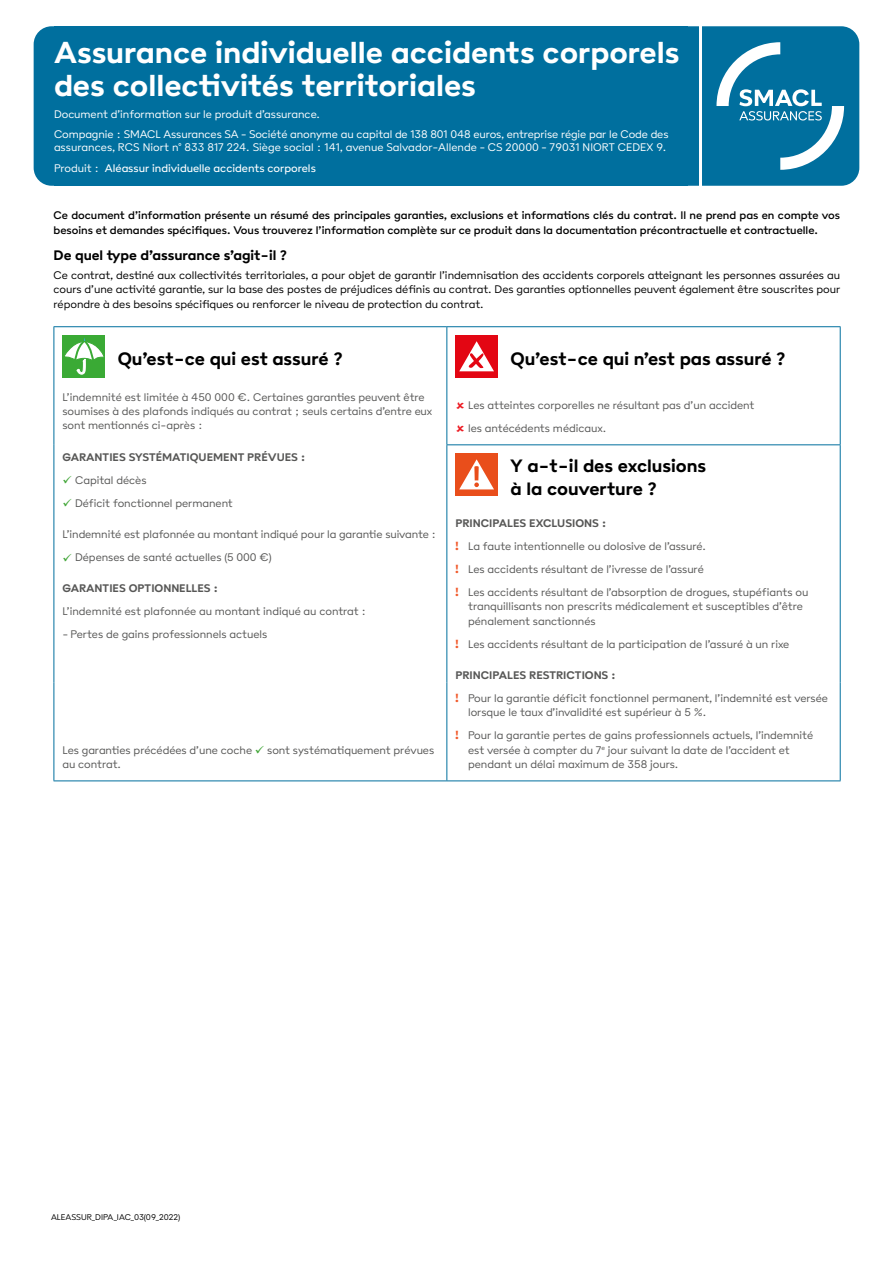
<style>
.page{position:relative;width:893px;height:1263px;background:#fff}
.page>*{position:absolute;margin:0;border:0;box-sizing:border-box;transform-origin:0 0}
.t1{font:700 33px/33px "Poligon";color:#fff}
.t2{font:700 19.5px/23.4px "Poligon";color:#000}
.t3{font:700 15px "Poligon";color:#000}
.t4{font:300 12px/23px "Poligon";color:#575756}
.t5{font:300 12px/14.4px "Poligon";color:#000;text-align:justify}
.t6{font:300 12px/19.8px "Poligon";letter-spacing:-.005em;color:#fff}
.t7{font:500 12px/14.4px "Poligon";color:#000}
.t8{font:700 12px "Poligon";color:#575756}
.t9{font:300 9px "Poligon";color:#000}
.s1{font-weight:400}
.s2{color:#3fa535}
.s3{font-weight:700}
.s4{font-weight:900;color:#f1592a}
</style>
<div class="page">
<div style="left:34px;top:26px;width:825px;height:160px;background:#006f9e;border-radius:18px"></div>
<hr style="left:54px;top:326px;width:393px;height:1px;background:#006f9e">
<hr style="left:54px;top:327px;width:1px;height:118px;background:#006f9e">
<hr style="left:447px;top:326px;width:394px;height:1px;background:#006f9e">
<hr style="left:446px;top:327px;width:1px;height:117px;background:#006f9e">
<hr style="left:840px;top:327px;width:1px;height:117px;background:#006f9e">
<hr style="left:54px;top:445px;width:1px;height:237px;background:#006f9e">
<hr style="left:446px;top:444px;width:395px;height:1px;background:#006f9e">
<hr style="left:446px;top:445px;width:1px;height:237px;background:#006f9e">
<hr style="left:840px;top:445px;width:1px;height:237px;background:#006f9e">
<hr style="left:54px;top:682px;width:1px;height:98px;background:#006f9e">
<hr style="left:446px;top:682px;width:1px;height:98px;background:#006f9e">
<hr style="left:840px;top:682px;width:1px;height:98px;background:#006f9e">
<hr style="left:54px;top:780px;width:393px;height:1px;background:#006f9e">
<hr style="left:447px;top:780px;width:394px;height:1px;background:#006f9e">
<div style="left:63px;top:335px;width:42px;height:43px;background:#3aaa35"></div>
<svg style="left:65px;top:337px;width:39px;height:37px"></svg>
<div style="left:455px;top:335px;width:43px;height:43px;background:#e30613"></div>
<svg style="left:459px;top:341px;width:35px;height:30px"></svg>
<div style="left:455px;top:453px;width:43px;height:43px;background:#e94e1b"></div>
<svg style="left:459px;top:459px;width:35px;height:30px"></svg>
<hr style="left:699px;top:26px;width:3px;height:160px;background:#fff">
<svg style="left:716px;top:42px;width:128px;height:128px"></svg>
<h1 class="t1" style="left:54px;top:35px;width:627px">Assurance individuelle accidents corporels des collectivités territoriales</h1>
<p class="t6" style="left:54px;top:104px;width:616px">Document d’information sur le produit d’assurance.<br>Compagnie : SMACL Assurances SA - Société anonyme au capital de 138 801 048 euros, entreprise régie par le Code des</p>
<p class="t6" style="left:54px;top:137px;width:614px;line-height:20.9px">assurances, RCS Niort n° 833 817 224. Siège social : 141, avenue Salvador-Allende - CS 20000 - 79031 NIORT CEDEX 9.<br>Produit : <span class="s1">Aléassur individuelle accidents corporels</span></p>
<p class="t7" style="left:54px;top:208px;width:788px">Ce document d’information présente un résumé des principales garanties, exclusions et informations clés du contrat. Il ne prend pas en compte vos besoins et demandes spécifiques. Vous trouverez l’information complète sur ce produit dans la documentation précontractuelle et contractuelle.</p>
<p class="t3" style="left:54px;top:246px;width:235px">De quel type d’assurance s’agit-il ?</p>
<p class="t5" style="left:54px;top:268px;width:788px">Ce contrat, destiné aux collectivités territoriales, a pour objet de garantir l’indemnisation des accidents corporels atteignant les personnes assurées au cours d’une activité garantie, sur la base des postes de préjudices définis au contrat. Des garanties optionnelles peuvent également être souscrites pour répondre à des besoins spécifiques ou renforcer le niveau de protection du contrat.</p>
<h2 class="t2" style="left:118px;top:347px;width:227px">Qu’est-ce qui est assuré ?</h2>
<p class="t4" style="left:62px;top:389px;width:371px;line-height:14.4px">L’indemnité est limitée à 450 000 €. Certaines garanties peuvent être soumises à des plafonds indiqués au contrat ; seuls certains d’entre eux sont mentionnés ci-après :</p>
<p class="t8" style="left:62px;top:449px;width:245px">GARANTIES SYSTÉMATIQUEMENT PRÉVUES :</p>
<p class="t4" style="left:62px;top:468px;width:86px"><span class="s2">✓</span> Capital décès</p>
<p class="t4" style="left:62px;top:491px;width:172px"><span class="s2">✓</span> Déficit fonctionnel permanent</p>
<p class="t4" style="left:62px;top:523px;width:375px">L’indemnité est plafonnée au montant indiqué pour la garantie suivante :</p>
<p class="t4" style="left:62px;top:545px;width:211px"><span class="s2">✓</span> Dépenses de santé actuelles (5 000 €)</p>
<p class="t8" style="left:62px;top:581px;width:157px">GARANTIES OPTIONNELLES :</p>
<p class="t4" style="left:62px;top:600px;width:305px">L’indemnité est plafonnée au montant indiqué au contrat :</p>
<p class="t4" style="left:62px;top:623px;width:206px">- Pertes de gains professionnels actuels</p>
<p class="t4" style="left:62px;top:742px;width:373px;line-height:14.4px">Les garanties précédées d’une coche <span class="s2">✓</span> sont systématiquement prévues au contrat.</p>
<h2 class="t2" style="left:511px;top:347px;width:277px">Qu’est-ce qui n’est pas assuré ?</h2>
<p class="t4" style="left:468px;top:394px;width:288px">Les atteintes corporelles ne résultant pas d’un accident les antécédents médicaux.</p>
<h2 class="t2" style="left:511px;top:453px;width:197px">Y a-t-il des exclusions à la couverture ?</h2>
<p class="t4" style="left:455px;top:512px;width:354px"><span class="s3">PRINCIPALES EXCLUSIONS :<br></span><span class="s4">!</span> La faute intentionnelle ou dolosive de l’assuré.<br><span class="s4">!</span> Les accidents résultant de l’ivresse de l’assuré<br><span class="s4">!</span> Les accidents résultant de l’absorption de drogues, stupéfiants ou</p>
<p class="t4" style="left:468px;top:599px;width:336px;line-height:14.4px">tranquillisants non prescrits médicalement et susceptibles d’être pénalement sanctionnés</p>
<p class="t4" style="left:455px;top:632px;width:335px"><span class="s4">!</span> Les accidents résultant de la participation de l’assuré à un rixe</p>
<p class="t4" style="left:455px;top:664px;width:374px"><span class="s3">PRINCIPALES RESTRICTIONS :<br></span><span class="s4">!</span> Pour la garantie déficit fonctionnel permanent, l’indemnité est versée</p>
<p class="t4" style="left:455px;top:701px;width:359px;text-indent:13px">lorsque le taux d’invalidité est supérieur à 5 %.<br><span class="s4">!</span> Pour la garantie pertes de gains professionnels actuels, l’indemnité</p>
<p class="t4" style="left:468px;top:742px;width:323px;line-height:14.4px">est versée à compter du 7<sup>e</sup> jour suivant la date de l’accident et pendant un délai maximum de 358 jours.</p>
<p class="t9" style="left:51px;top:1212px;width:131px">ALEASSUR_DIPA_IAC_03(09_2022)</p>
</div>
